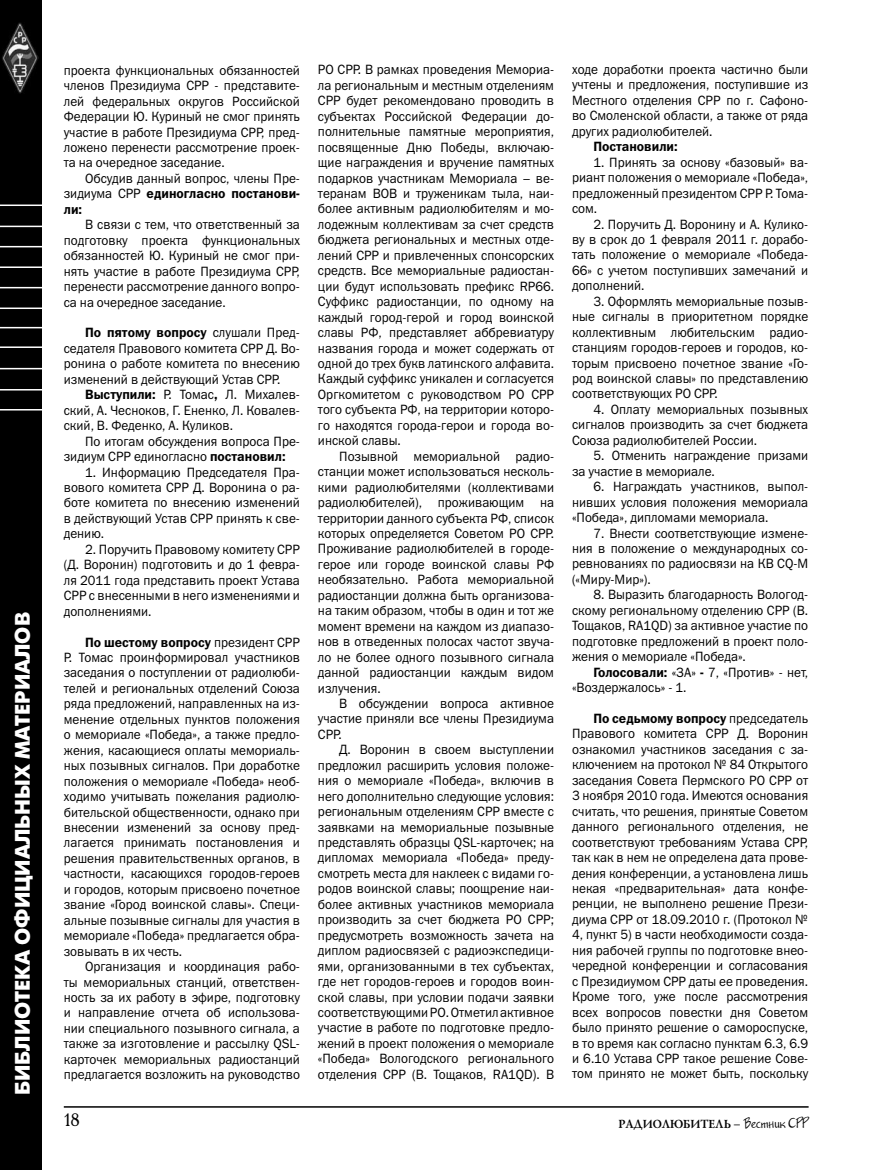
<style>
.page{position:relative;width:872px;height:1170px;background:#fff}
.page>*{position:absolute;margin:0;border:0;box-sizing:border-box;transform-origin:0 0}
.t1{font:21px "Futuris XC";color:#fff}
.t2{font:18px "Academy C";color:#000}
.t3{font:13.5px/15.5px "Franklin Gothic Book C";color:#000;text-align:justify;scale:.95 1}
.t4{font:13.5px/15.5px "Franklin Gothic Demi C";color:#000;scale:.95 1}
.t5{font:700 12px "Lazurski C";color:#000}
.s1{font-family:"Franklin Gothic Book C"}
.s2{font-family:"Franklin Gothic Demi C"}
.s3{font-family:"Franklin Gothic Book C";font-weight:400}
.s4{font-family:"Jakob C";font-weight:400}
</style>
<div class="page">
<div style="left:0;top:0;width:42px;height:1169px;background:#000"></div>
<svg style="left:0;top:19px;width:42px;height:98px;background:#212121"></svg>
<hr style="left:0;top:204px;width:43px;height:2px;background:#fff">
<hr style="left:0;top:226px;width:43px;height:1px;background:#fff">
<hr style="left:0;top:246px;width:43px;height:1px;background:#fff">
<hr style="left:0;top:266px;width:43px;height:2px;background:#fff">
<hr style="left:0;top:287px;width:43px;height:1px;background:#fff">
<hr style="left:0;top:307px;width:43px;height:2px;background:#fff">
<hr style="left:0;top:327px;width:43px;height:1px;background:#fff">
<hr style="left:0;top:346px;width:43px;height:2px;background:#fff">
<hr style="left:0;top:368px;width:43px;height:1px;background:#fff">
<hr style="left:0;top:389px;width:43px;height:1px;background:#fff">
<hr style="left:0;top:409px;width:43px;height:1px;background:#fff">
<hr style="left:64px;top:1106px;width:744px;height:1px;background:#000">
<h1 class="t1" style="left:11px;top:1094px;width:484px;rotate:-90deg">БИБЛИОТЕКА ОФИЦИАЛЬНЫХ МАТЕРИАЛОВ</h1>
<p class="t3" style="left:64px;top:62px;width:250px">проекта функциональных обязанностей членов Президиума СРР - представите&shy;лей федеральных округов Российской Федерации Ю. Куриный не смог принять участие в работе Президиума СРР, пред&shy;ложено перенести рассмотрение проек&shy;та на очередное заседание.</p>
<p class="t3" style="left:85px;top:170px;width:228px">Обсудив данный вопрос, члены Пре-</p>
<p class="t4" style="left:64px;top:186px;width:250px"><span class="s1">зидиума СРР</span> единогласно постанови&shy;ли:</p>
<p class="t3" style="left:64px;top:217px;width:250px;text-indent:21px">В связи с тем, что ответственный за подготовку проекта функциональных обязанностей Ю. Куриный не смог при&shy;нять участие в работе Президиума СРР, перенести рассмотрение данного вопро&shy;са на очередное заседание.</p>
<p class="t4" style="left:85px;top:325px;width:228px">По пятому вопросу <span class="s1">слушали Пред-</span></p>
<p class="t3" style="left:64px;top:340px;width:250px">седателя Правового комитета СРР Д. Во&shy;ронина о работе комитета по внесению изменений в действующий Устав СРР.</p>
<p class="t3" style="left:64px;top:387px;width:250px;text-indent:21px"><span class="s2">Выступили:</span> Р. Томас<span class="s2">,</span> Л. Михалев&shy;ский, А. Чесноков, Г. Ененко, Л. Ковалев&shy;ский, В. Феденко, А. Куликов.</p>
<p class="t3" style="left:64px;top:433px;width:250px;text-indent:21px">По итогам обсуждения вопроса Пре&shy;зидиум СРР единогласно <span class="s2">постановил:</span></p>
<p class="t3" style="left:64px;top:464px;width:250px;text-indent:21px">1. Информацию Председателя Пра&shy;вового комитета СРР Д. Воронина о ра&shy;боте комитета по внесению изменений в действующий Устав СРР принять к све&shy;дению.</p>
<p class="t3" style="left:64px;top:541px;width:250px;text-indent:21px">2. Поручить Правовому комитету СРР (Д. Воронин) подготовить и до 1 февра&shy;ля 2011 года представить проект Устава СРР с внесенными в него изменениями и дополнениями.</p>
<p class="t4" style="left:85px;top:634px;width:228px">По шестому вопросу <span class="s1">президент СРР</span></p>
<p class="t3" style="left:64px;top:649px;width:250px">Р. Томас проинформировал участников заседания о поступлении от радиолюби&shy;телей и региональных отделений Союза ряда предложений, направленных на из&shy;менение отдельных пунктов положения о мемориале «Победа», а также предло&shy;жения, касающиеся оплаты мемориаль&shy;ных позывных сигналов. При доработке положения о мемориале «Победа» необ&shy;ходимо учитывать пожелания радиолю&shy;бительской общественности, однако при внесении изменений за основу пред&shy;лагается принимать постановления и решения правительственных органов, в частности, касающихся городов-героев и городов, которым присвоено почетное звание «Город воинской славы». Специ&shy;альные позывные сигналы для участия в мемориале «Победа» предлагается обра&shy;зовывать в их честь.</p>
<p class="t3" style="left:64px;top:958px;width:250px;text-indent:21px">Организация и координация рабо&shy;ты мемориальных станций, ответствен&shy;ность за их работу в эфире, подготовку и направление отчета об использова&shy;нии специального позывного сигнала, а также за изготовление и рассылку QSL&shy;карточек мемориальных радиостанций предлагается возложить на руководство</p>
<p class="t3" style="left:318px;top:62px;width:250px">РО СРР. В рамках проведения Мемориа&shy;ла региональным и местным отделениям СРР будет рекомендовано проводить в субъектах Российской Федерации до&shy;полнительные памятные мероприятия, посвященные Дню Победы, включаю&shy;щие награждения и вручение памятных подарков участникам Мемориала – ве&shy;теранам ВОВ и труженикам тыла, наи&shy;более активным радиолюбителям и мо&shy;лодежным коллективам за счет средств бюджета региональных и местных отде&shy;лений СРР и привлеченных спонсорских средств. Все мемориальные радиостан&shy;ции будут использовать префикс RP66.<br>Суффикс радиостанции, по одному на каждый город-герой и город воинской славы РФ, представляет аббревиатуру названия города и может содержать от одной до трех букв латинского алфавита.<br>Каждый суффикс уникален и согласуется Оргкомитетом с руководством РО СРР того субъекта РФ, на территории которо&shy;го находятся города-герои и города во&shy;инской славы.</p>
<p class="t3" style="left:318px;top:448px;width:250px;text-indent:21px">Позывной мемориальной радио&shy;станции может использоваться несколь&shy;кими радиолюбителями (коллективами радиолюбителей), проживающим на территории данного субъекта РФ, список которых определяется Советом РО СРР.<br>Проживание радиолюбителей в городе&shy;герое или городе воинской славы РФ необязательно. Работа мемориальной радиостанции должна быть организова&shy;на таким образом, чтобы в один и тот же момент времени на каждом из диапазо&shy;нов в отведенных полосах частот звуча&shy;ло не более одного позывного сигнала данной радиостанции каждым видом излучения.</p>
<p class="t3" style="left:318px;top:695px;width:250px;text-indent:21px">В обсуждении вопроса активное участие приняли все члены Президиума СРР.</p>
<p class="t3" style="left:318px;top:741px;width:250px;text-indent:21px">Д. Воронин в своем выступлении предложил расширить условия положе&shy;ния о мемориале «Победа», включив в него дополнительно следующие условия: региональным отделениям СРР вместе с заявками на мемориальные позывные представлять образцы QSL-карточек; на дипломах мемориала «Победа» преду&shy;смотреть места для наклеек с видами го&shy;родов воинской славы; поощрение наи&shy;более активных участников мемориала производить за счет бюджета РО СРР; предусмотреть возможность зачета на диплом радиосвязей с радиоэкспедици&shy;ями, организованными в тех субъектах, где нет городов-героев и городов воин&shy;ской славы, при условии подачи заявки соответствующими РО. Отметил активное участие в работе по подготовке предло&shy;жений в проект положения о мемориале «Победа» Вологодского регионального отделения СРР (В. Тощаков, RA1QD). В</p>
<p class="t3" style="left:572px;top:61px;width:250px">ходе доработки проекта частично были учтены и предложения, поступившие из Местного отделения СРР по г. Сафоно&shy;во Смоленской области, а также от ряда других радиолюбителей.</p>
<p class="t4" style="left:593px;top:139px;width:90px">Постановили:</p>
<p class="t3" style="left:572px;top:154px;width:250px;text-indent:21px">1. Принять за основу «базовый» ва&shy;риант положения о мемориале «Победа», предложенный президентом СРР Р. Тома&shy;сом.</p>
<p class="t3" style="left:572px;top:216px;width:250px;text-indent:21px">2. Поручить Д. Воронину и А. Кулико&shy;ву в срок до 1 февраля 2011 г. дорабо&shy;тать положение о мемориале «Победа-66» с учетом поступивших замечаний и дополнений.</p>
<p class="t3" style="left:572px;top:293px;width:250px;text-indent:21px">3. Оформлять мемориальные позыв&shy;ные сигналы в приоритетном порядке коллективным любительским радио&shy;станциям городов-героев и городов, ко&shy;торым присвоено почетное звание «Го&shy;род воинской славы» по представлению соответствующих РО СРР.</p>
<p class="t3" style="left:572px;top:401px;width:250px;text-indent:21px">4. Оплату мемориальных позывных сигналов производить за счет бюджета Союза радиолюбителей России.</p>
<p class="t3" style="left:572px;top:448px;width:250px;text-indent:21px">5. Отменить награждение призами за участие в мемориале.</p>
<p class="t3" style="left:572px;top:478px;width:250px;text-indent:21px">6. Награждать участников, выпол&shy;нивших условия положения мемориала «Победа», дипломами мемориала.</p>
<p class="t3" style="left:572px;top:525px;width:250px;text-indent:21px">7. Внести соответствующие измене&shy;ния в положение о международных со&shy;ревнованиях по радиосвязи на КВ CQ-M («Миру-Мир»).</p>
<p class="t3" style="left:572px;top:587px;width:250px;text-indent:21px">8. Выразить благодарность Вологод&shy;скому региональному отделению СРР (В.<br>Тощаков, RA1QD) за активное участие по подготовке предложений в проект поло&shy;жения о мемориале «Победа».</p>
<p class="t3" style="left:572px;top:664px;width:250px;text-indent:21px"><span class="s2">Голосовали:</span> «ЗА» <span class="s2">-</span> 7, «Против» - нет, «Воздержалось» - 1.</p>
<p class="t4" style="left:593px;top:710px;width:228px">По седьмому вопросу <span class="s1">председатель</span></p>
<p class="t3" style="left:572px;top:726px;width:250px">Правового комитета СРР Д. Воронин ознакомил участников заседания с за&shy;ключением на протокол № 84 Открытого заседания Совета Пермского РО СРР от 3 ноября 2010 года. Имеются основания считать, что решения, принятые Советом данного регионального отделения, не соответствуют требованиям Устава СРР, так как в нем не определена дата прове&shy;дения конференции, а установлена лишь некая «предварительная» дата конфе&shy;ренции, не выполнено решение Прези&shy;диума СРР от 18.09.2010 г. (Протокол № 4, пункт 5) в части необходимости созда&shy;ния рабочей группы по подготовке внео&shy;чередной конференции и согласования с Президиумом СРР даты ее проведения.<br>Кроме того, уже после рассмотрения всех вопросов повестки дня Советом было принято решение о самороспуске, в то время как согласно пунктам 6.3, 6.9 и 6.10 Устава СРР такое решение Сове&shy;том принято не может быть, поскольку</p>
<h2 class="t2" style="left:64px;top:1108px;width:18px">18</h2>
<p class="t5" style="left:618px;top:1116px;width:192px">РАДИОЛЮБИТЕЛЬ <span class="s3">–</span> <span class="s4">Вестник СРР</span></p>
</div>
